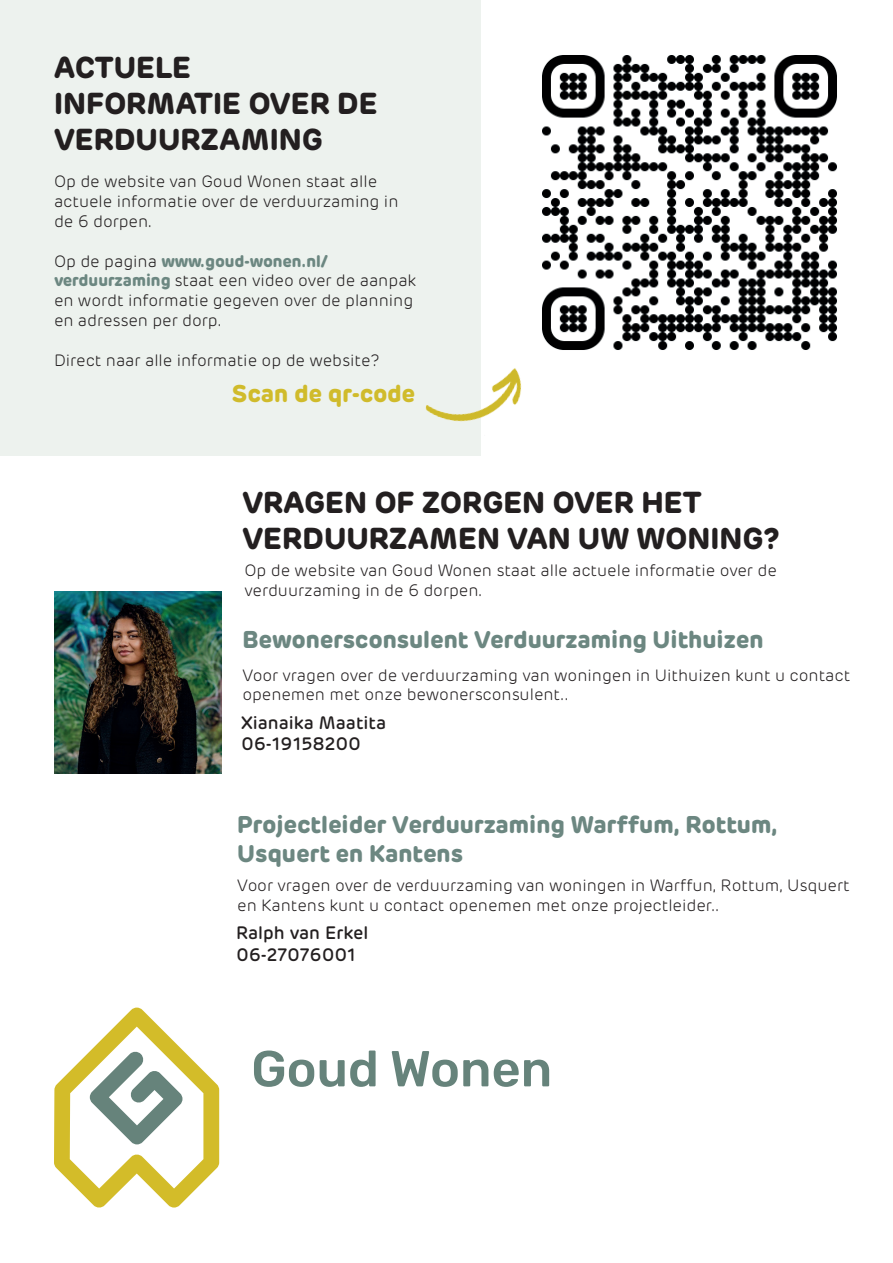
<style>
.page{position:relative;width:893px;height:1263px;background:#fff}
.page>*{position:absolute;margin:0;border:0;box-sizing:border-box;transform-origin:0 0}
.t1{font:700 30px/36px "Rubrik";color:#231f20}
.t2{font:700 24px/28.8px "Rubrik";color:#6c8781}
.t3{font:700 24px "Rubrik";color:#d0bb2b}
.t4{font:500 18px/21.6px "Rubrik";color:#231f20}
.t5{font:300 16.5px/19.8px "Rubrik";color:#231f20}
.s1{font-weight:700;color:#6c8781}
</style>
<div class="page">
<div style="left:0;top:0;width:480px;height:455px;background:#edf2ee"></div>
<img style="left:542px;top:55px;width:295px;height:295px">
<svg style="left:54px;top:1007px;width:165px;height:200px"></svg>
<svg style="left:254px;top:1050px;width:60px;height:37px"></svg>
<svg style="left:320px;top:1050px;width:56px;height:37px"></svg>
<svg style="left:392px;top:1051px;width:96px;height:36px"></svg>
<svg style="left:494px;top:1059px;width:55px;height:28px"></svg>
<img style="left:425px;top:338px;width:97px;height:106px">
<img style="left:54px;top:591px;width:167px;height:183px">
<h1 class="t1" style="left:54px;top:49px;width:325px">ACTUELE<br>INFORMATIE OVER DE<br>VERDUURZAMING</h1>
<p class="t5" style="left:54px;top:172px;width:346px">Op de website van Goud Wonen staat alle actuele informatie over de verduurzaming in de 6 dorpen.</p>
<p class="t5" style="left:54px;top:251px;width:364px">Op de pagina <span class="s1">www.goud-wonen.nl/ verduurzaming</span> staat een video over de aanpak en wordt informatie gegeven over de planning en adressen per dorp.</p>
<p class="t5" style="left:54px;top:350px;width:327px">Direct naar alle informatie op de website?</p>
<h2 class="t3" style="left:232px;top:378px;width:185px">Scan de qr-code</h2>
<h1 class="t1" style="left:242px;top:484px;width:539px">VRAGEN OF ZORGEN OVER HET<br>VERDUURZAMEN VAN UW WONING?</h1>
<p class="t5" style="left:244px;top:561px;width:534px">Op de website van Goud Wonen staat alle actuele informatie over de verduurzaming in de 6 dorpen.</p>
<h2 class="t2" style="left:242px;top:625px;width:523px">Bewonersconsulent Verduurzaming Uithuizen</h2>
<p class="t5" style="left:242px;top:665px;width:609px">Voor vragen over de verduurzaming van woningen in Uithuizen kunt u contact openemen met onze bewonersconsulent..</p>
<p class="t4" style="left:241px;top:712px;width:147px">Xianaika Maatita<br>06-19158200</p>
<h2 class="t2" style="left:237px;top:810px;width:541px">Projectleider Verduurzaming Warffum, Rottum,<br>Usquert en Kantens</h2>
<p class="t5" style="left:237px;top:876px;width:614px">Voor vragen over de verduurzaming van woningen in Warffun, Rottum, Usquert en Kantens kunt u contact openemen met onze projectleider..</p>
<p class="t4" style="left:236px;top:922px;width:134px">Ralph van Erkel<br>06-27076001</p>
</div>
